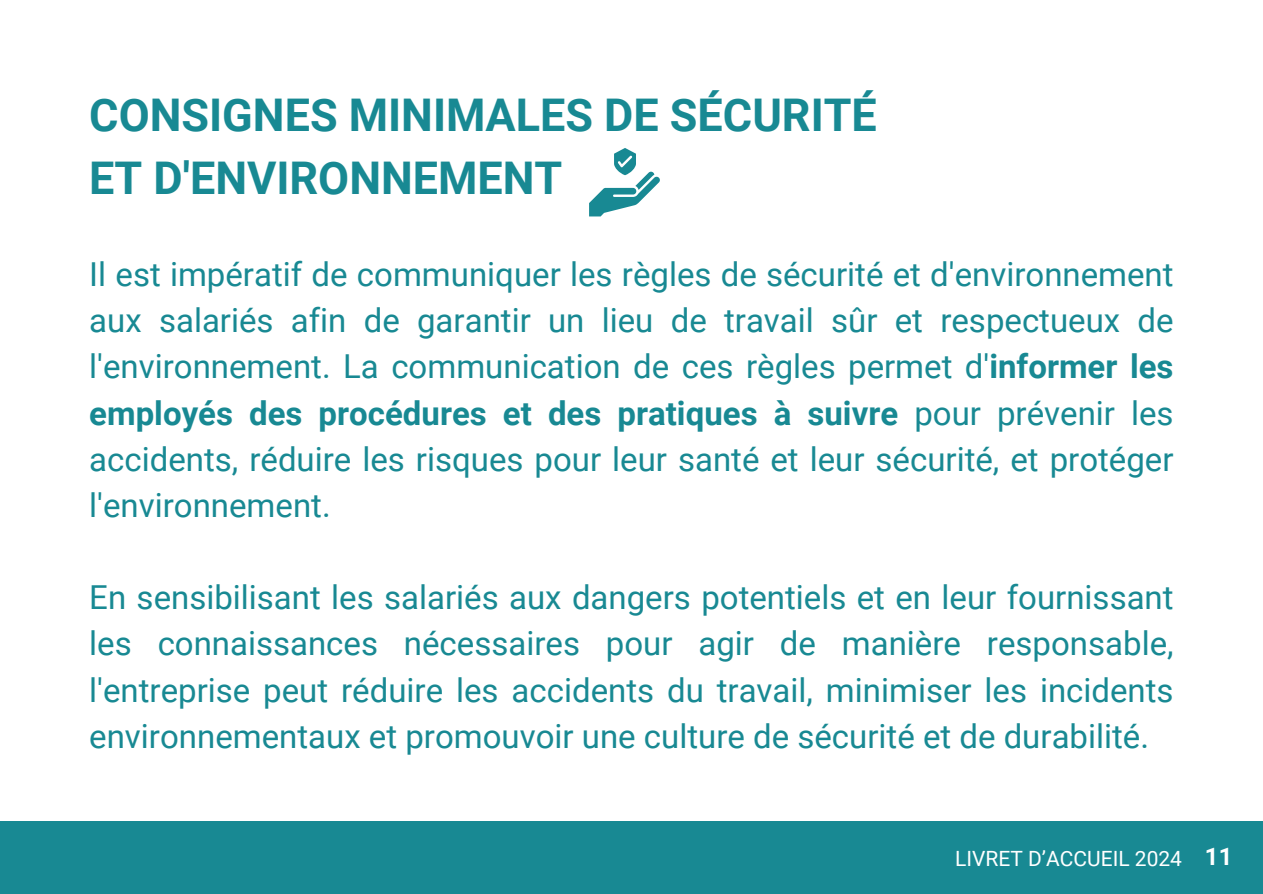
<style>
.page{position:relative;width:1263px;height:894px;background:#fff}
.page>*{position:absolute;margin:0;border:0;box-sizing:border-box;transform-origin:0 0}
.t1{font:700 45px/63px "Roboto";color:#188993}
.t2{font:33px/46.2px "Roboto";color:#188993;text-align:justify}
.t3{font:700 24px "Roboto";color:#fff}
.t4{font:21px "Roboto";color:#fff}
.s1{font-weight:700}
</style>
<div class="page">
<div style="left:0;top:821px;width:1263px;height:72px;background:#188993"></div>
<svg style="left:589px;top:148px;width:71px;height:68px"></svg>
<h1 class="t1" style="left:89px;top:84px;width:789px">CONSIGNES MINIMALES DE SÉCURITÉ<br>ET D'ENVIRONNEMENT</h1>
<h2 class="t2" style="left:89px;top:252px;width:1086px">Il est impératif de communiquer les règles de sécurité et d'environnement aux salariés afin de garantir un lieu de travail sûr et respectueux de l'environnement. La communication de ces règles permet d'<span class="s1">informer les employés des procédures et des pratiques à suivre</span> pour prévenir les accidents, réduire les risques pour leur santé et leur sécurité, et protéger l'environnement.</h2>
<p class="t2" style="left:89px;top:574px;width:1086px">En sensibilisant les salariés aux dangers potentiels et en leur fournissant les connaissances nécessaires pour agir de manière responsable, l'entreprise peut réduire les accidents du travail, minimiser les incidents environnementaux et promouvoir une culture de sécurité et de durabilité.</p>
<h2 class="t4" style="left:955px;top:845px;width:228px">LIVRET D’ACCUEIL 2024</h2>
<p class="t3" style="left:1205px;top:842px;width:29px">11</p>
</div>
